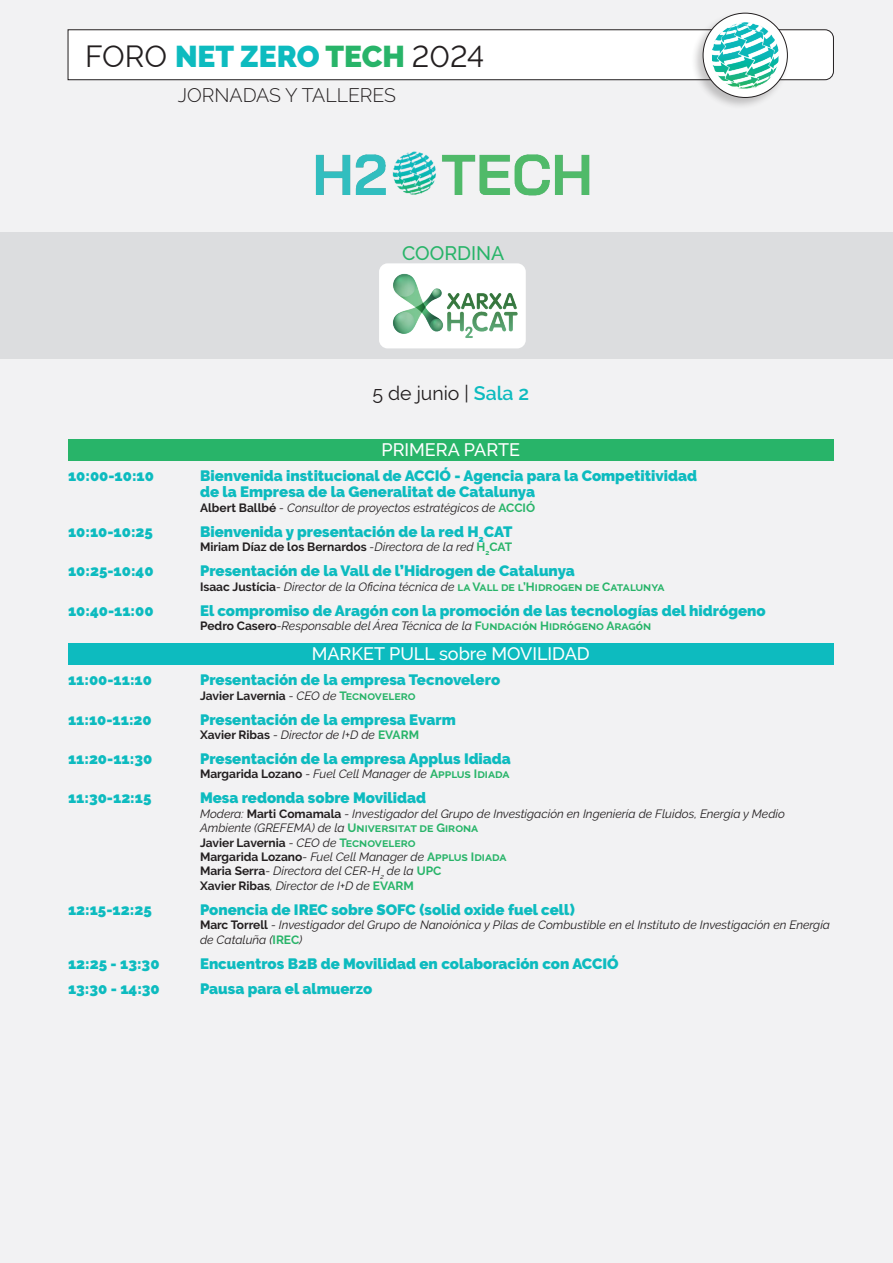
<style>
.page{position:relative;width:893px;height:1263px;background:#f2f2f3}
.page>*{position:absolute;margin:0;border:0;box-sizing:border-box;transform-origin:0 0}
.t1{font:30px "Raleway";color:#231f20}
.t2{font:300 19.5px "Raleway";color:#231f20}
.t3{font:19.5px "Raleway";color:#231f20}
.t4{font:500 19.5px "Raleway";color:#28b469}
.t5{font:500 18px "Raleway";color:#fff}
.t6{font:900 15px/16.5px "Raleway";color:#0dbbbf}
.t7{font:italic 12px/14.4px "Raleway";color:#231f20}
.t8{font:700 12px "Raleway";color:#231f20}
.s1{font-weight:900;color:#0dbbbf}
.s2{font-weight:900;color:#28b469}
.s3{font-weight:600;color:#0dbbbf}
.s4{font-weight:700;font-style:normal}
.s5{font-weight:700;font-style:normal;color:#28b469}
.s6{font-weight:400;font-style:italic}
.s7{color:#28b469}
</style>
<div class="page">
<div style="left:68px;top:29px;width:766px;height:51px;background:#fff"></div>
<div style="left:691px;top:11px;width:98px;height:99px;background:#231f20;opacity:.25"></div>
<div style="left:703px;top:13px;width:84px;height:84px;background:#fff;border-radius:50%"></div>
<img style="left:712px;top:22px;width:66px;height:67px">
<img style="left:315px;top:151px;width:275px;height:45px">
<div style="left:68px;top:439px;width:765px;height:21px;background:#28b469"></div>
<div style="left:68px;top:643px;width:765px;height:21px;background:#0dbbbf"></div>
<div style="left:0;top:232px;width:893px;height:126px;background:#dcdddf"></div>
<img style="left:379px;top:263px;width:147px;height:85px">
<h1 class="t1" style="left:85px;top:39px;width:400px">FORO <span class="s1">NET ZERO</span> <span class="s2">TECH</span> 2024</h1>
<h2 class="t2" style="left:178px;top:84px;width:220px">JORNADAS Y TALLERES</h2>
<h2 class="t4" style="left:402px;top:242px;width:104px">COORDINA</h2>
<h2 class="t3" style="left:372px;top:382px;width:158px">5 de junio | <span class="s3">Sala 2</span></h2>
<h3 class="t5" style="left:381px;top:439px;width:140px">PRIMERA PARTE</h3>
<p class="t6" style="left:68px;top:467px;width:87px">10:00-10:10</p>
<p class="t6" style="left:200px;top:467px;width:498px">Bienvenida institucional de ACCIÓ - Agencia para la Competitividad de la Empresa de la Generalitat de Catalunya</p>
<p class="t7" style="left:200px;top:500px;width:337px"><span class="s4">Albert Ballbé</span> - Consultor de proyectos estratégicos de <span class="s5">ACCIÓ</span></p>
<p class="t6" style="left:68px;top:523px;width:86px">10:10-10:25</p>
<p class="t6" style="left:200px;top:523px;width:314px">Bienvenida y presentación de la red H<sub>2</sub>CAT</p>
<p class="t8" style="left:200px;top:540px;width:314px">Miriam Díaz de los Bernardos <span class="s6">-Directora de la red</span> <span class="s7">H</span><sub>2</sub><span class="s7">CAT</span></p>
<p class="t6" style="left:68px;top:563px;width:87px">10:25-10:40</p>
<p class="t6" style="left:200px;top:563px;width:376px">Presentación de la Vall de l’Hidrogen de Catalunya</p>
<p class="t7" style="left:200px;top:579px;width:466px"><span class="s4">Isaac Justícia</span>- Director de la Oficina técnica de <span class="s5">la Vall de l’Hidrogen de Catalunya</span></p>
<p class="t6" style="left:68px;top:602px;width:87px">10:40-11:00</p>
<p class="t6" style="left:200px;top:602px;width:567px">El compromiso de Aragón con la promoción de las tecnologías del hidrógeno</p>
<p class="t7" style="left:200px;top:619px;width:453px"><span class="s4">Pedro Casero</span>-Responsable del Área Técnica de la <span class="s5">Fundación Hidrógeno Aragón</span></p>
<h3 class="t5" style="left:312px;top:643px;width:280px">MARKET PULL sobre MOVILIDAD</h3>
<p class="t6" style="left:68px;top:672px;width:85px">11:00-11:10</p>
<p class="t6" style="left:200px;top:672px;width:302px">Presentación de la empresa Tecnovelero</p>
<p class="t8" style="left:200px;top:688px;width:217px">Javier Lavernia <span class="s6">- CEO de</span> <span class="s7">Tecnovelero</span></p>
<p class="t6" style="left:68px;top:711px;width:85px">11:10-11:20</p>
<p class="t6" style="left:200px;top:711px;width:257px">Presentación de la empresa Evarm</p>
<p class="t7" style="left:200px;top:727px;width:220px"><span class="s4">Xavier Ribas</span> - Director de I+D de <span class="s5">EVARM</span></p>
<p class="t6" style="left:68px;top:750px;width:86px">11:20-11:30</p>
<p class="t6" style="left:200px;top:750px;width:312px">Presentación de la empresa Applus Idiada</p>
<p class="t7" style="left:200px;top:767px;width:311px"><span class="s4">Margarida Lozano</span> - Fuel Cell Manager de <span class="s5">Applus Idiada</span></p>
<p class="t6" style="left:68px;top:790px;width:85px">11:30-12:15</p>
<p class="t6" style="left:200px;top:790px;width:227px">Mesa redonda sobre Movilidad</p>
<p class="t7" style="left:200px;top:806px;width:586px">Modera: <span class="s4">Marti Comamala</span> - Investigador del Grupo de Investigación en Ingeniería de Fluidos, Energía y Medio Ambiente (GREFEMA) de la <span class="s5">Universitat de Girona<br></span><span class="s4">Javier Lavernia</span> - CEO de <span class="s5">Tecnovelero<br></span><span class="s4">Margarida Lozano</span>- Fuel Cell Manager de <span class="s5">Applus Idiada<br></span><span class="s4">Maria Serra</span>- Directora del CER-H<sub>2</sub> de la <span class="s5">UPC<br></span><span class="s4">Xavier Ribas</span>, Director de I+D de <span class="s5">EVARM</span></p>
<p class="t6" style="left:68px;top:901px;width:85px">12:15-12:25</p>
<p class="t6" style="left:200px;top:901px;width:376px">Ponencia de IREC sobre SOFC (solid oxide fuel cell)</p>
<p class="t7" style="left:200px;top:918px;width:632px"><span class="s4">Marc Torrell</span> - Investigador del Grupo de Nanoiónica y Pilas de Combustible en el Instituto de Investigación en Energía de Cataluña (<span class="s5">IREC</span>)</p>
<p class="t6" style="left:68px;top:955px;width:93px">12:25 - 13:30</p>
<p class="t6" style="left:200px;top:955px;width:420px">Encuentros B2B de Movilidad en colaboración con ACCIÓ</p>
<p class="t6" style="left:68px;top:980px;width:93px">13:30 - 14:30</p>
<p class="t6" style="left:200px;top:980px;width:174px">Pausa para el almuerzo</p>
</div>
